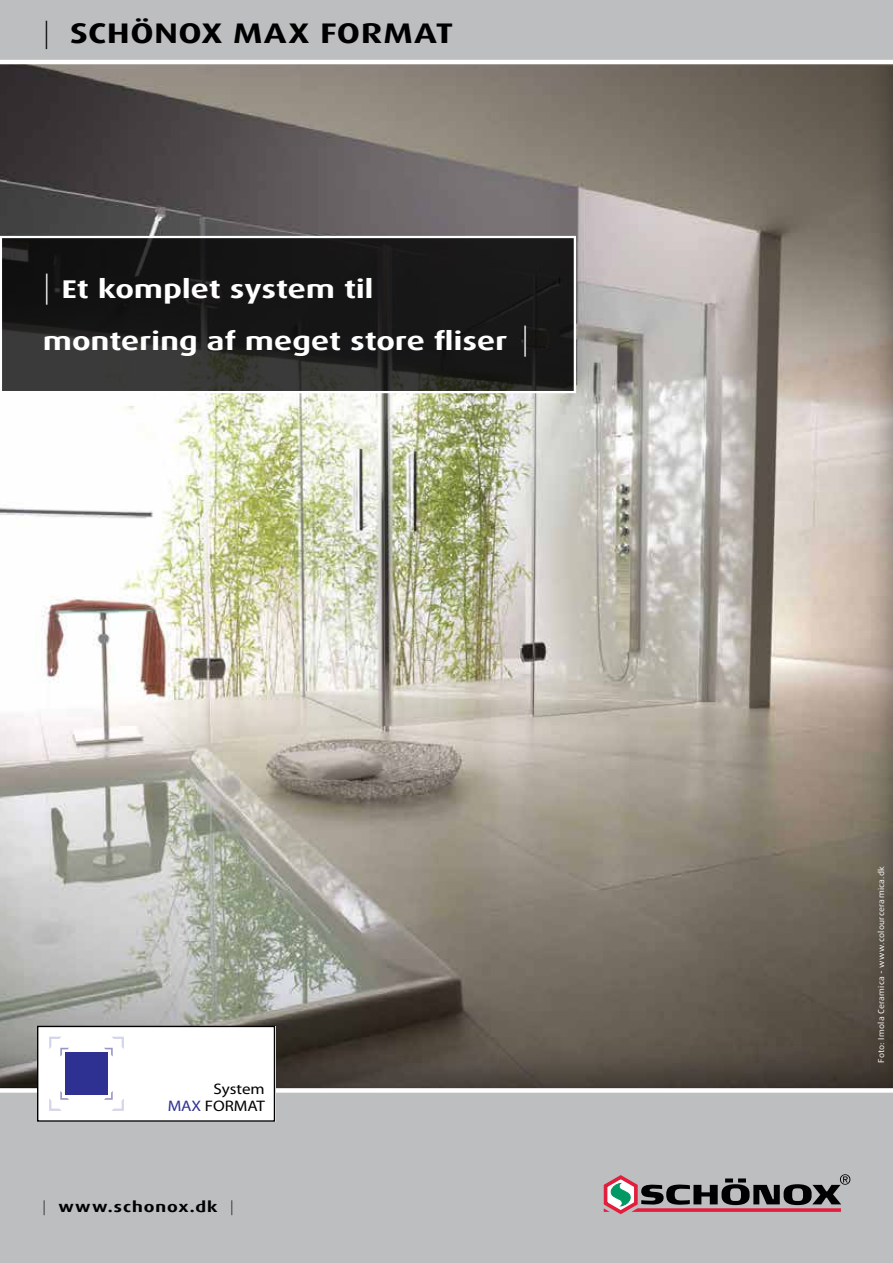
<style>
.page{position:relative;width:893px;height:1263px;background:#bcbec0}
.page>*{position:absolute;margin:0;border:0;box-sizing:border-box;transform-origin:0 0}
.t1{font:700 28.35px "Dax Wide";letter-spacing:.025em;color:#000;scale:1.11 1}
.t2{font:700 25.65px/52.5px "Dax Wide";letter-spacing:.01em;color:#fff;scale:1.11 1}
.t3{font:15.3px/17.1px "Dax Wide";letter-spacing:-.005em;color:#000;text-align:right;scale:1.11 1}
.t4{font:700 14.85px "Dax Wide";letter-spacing:.06em;color:#000;scale:1.11 1}
.t5{font:8.1px "Daxline Pro";letter-spacing:.025em;color:#fff;scale:1.11 1}
.s1{font-family:"Daxline Pro";font-weight:100}
.s2{font-family:"Daxline Pro";font-weight:100;font-size:31.05px}
.s3{font-weight:800;color:#2e3192}
.s4{font-weight:500}
</style>
<div class="page">
<img style="left:0;top:66px;width:893px;height:1022px">
<div style="left:0;top:1088px;width:893px;height:5px;background:#fff"></div>
<svg style="left:3px;top:239px;width:570px;height:151px;background:#1d1d1c"></svg>
<div style="left:0;top:236px;width:576px;height:157px;border:2px solid #fff"></div>
<div style="left:38px;top:1026px;width:236px;height:95px;background:#fff"></div>
<div style="left:37px;top:1026px;width:238px;height:96px;border:1px solid #000"></div>
<div style="left:65px;top:1053px;width:43px;height:42px;background:#2e3092"></div>
<svg style="left:49px;top:1036px;width:20px;height:20px"></svg>
<svg style="left:104px;top:1036px;width:20px;height:20px"></svg>
<svg style="left:49px;top:1091px;width:20px;height:20px"></svg>
<svg style="left:104px;top:1091px;width:20px;height:20px"></svg>
<svg style="left:604px;top:1174px;width:246px;height:40px"></svg>
<hr style="left:0;top:60px;width:893px;height:4px;background:#fff">
<p class="t1" style="left:43px;top:17px;width:371px"><span class="s1">|</span> SCHÖNOX MAX FORMAT</p>
<p class="t2" style="left:43px;top:263px;width:439px"><span class="s2">|</span> Et komplet system til montering af meget store fliser <span class="s2">|</span></p>
<p class="t3" style="left:168px;top:1080px;width:89px">System<br><span class="s3">MAX</span> <span class="s4">FORMAT</span></p>
<p class="t4" style="left:42px;top:1198px;width:174px"><span class="s1">|</span> www.schonox.dk <span class="s1">|</span></p>
<p class="t5" style="left:876px;top:1063px;width:179px;rotate:-90deg">Foto: Imola Ceramica - www.colourceramica.dk</p>
</div>
